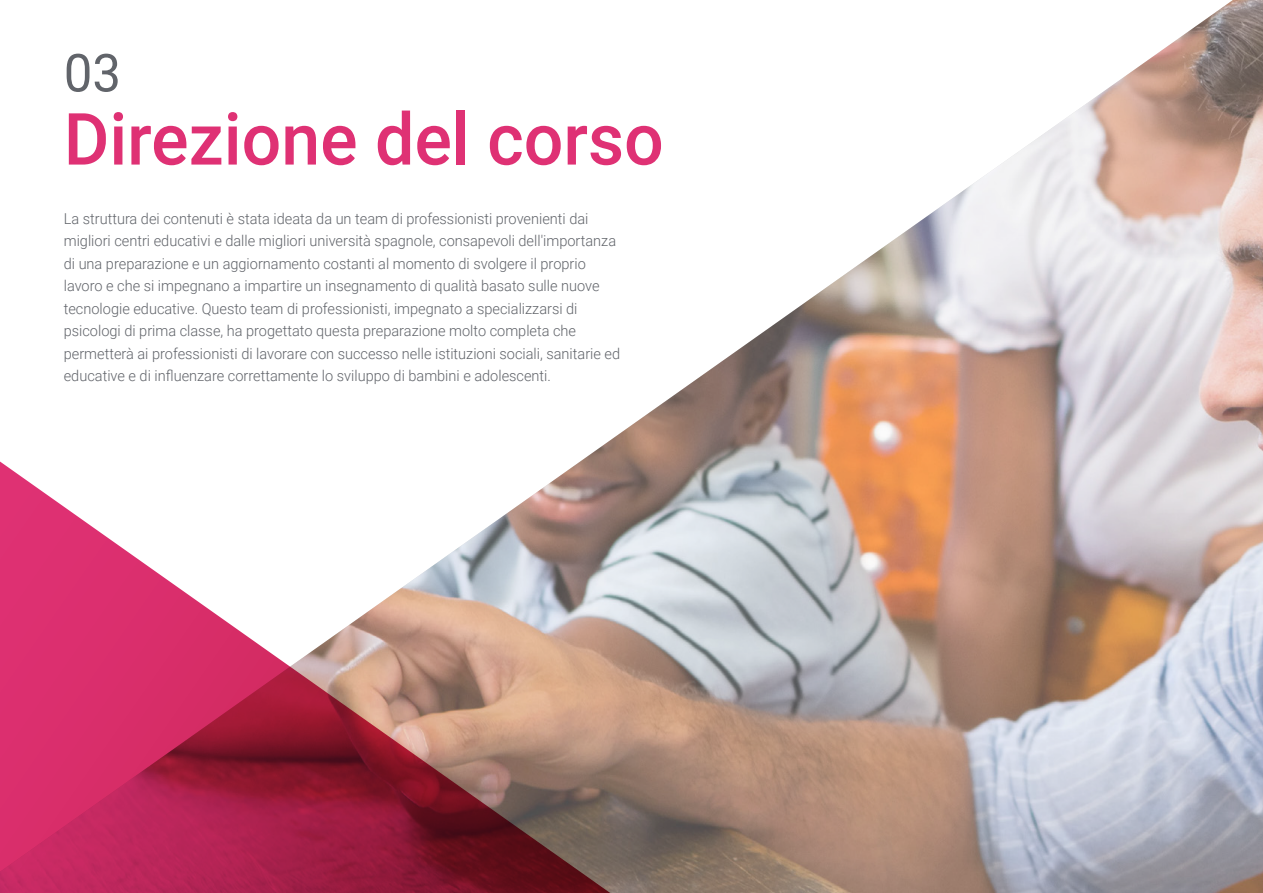
<style>
.page{position:relative;width:1263px;height:893px;background:#fff}
.page>*{position:absolute;margin:0;border:0;box-sizing:border-box;transform-origin:0 0}
.t1{font:500 72px "Roboto";color:#df3174}
.t2{font:52.5px "Roboto";color:#61646a}
.t3{font:300 15px/22.5px "Roboto";color:#61646a}
</style>
<div class="page">
<img style="left:602px;top:0;width:661px;height:893px">
<svg style="left:0;top:446px;width:640px;height:447px"></svg>
<h2 class="t2" style="left:64px;top:36px;width:59px">03</h2>
<h1 class="t1" style="left:64px;top:89px;width:601px">Direzione del corso</h1>
<p class="t3" style="left:64px;top:207px;width:558px">La struttura dei contenuti è stata ideata da un team di professionisti provenienti dai migliori centri educativi e dalle migliori università spagnole, consapevoli dell'importanza di una preparazione e un aggiornamento costanti al momento di svolgere il proprio lavoro e che si impegnano a impartire un insegnamento di qualità basato sulle nuove tecnologie educative. Questo team di professionisti, impegnato a specializzarsi di psicologi di prima classe, ha progettato questa preparazione molto completa che permetterà ai professionisti di lavorare con successo nelle istituzioni sociali, sanitarie ed educative e di influenzare correttamente lo sviluppo di bambini e adolescenti.</p>
</div>
